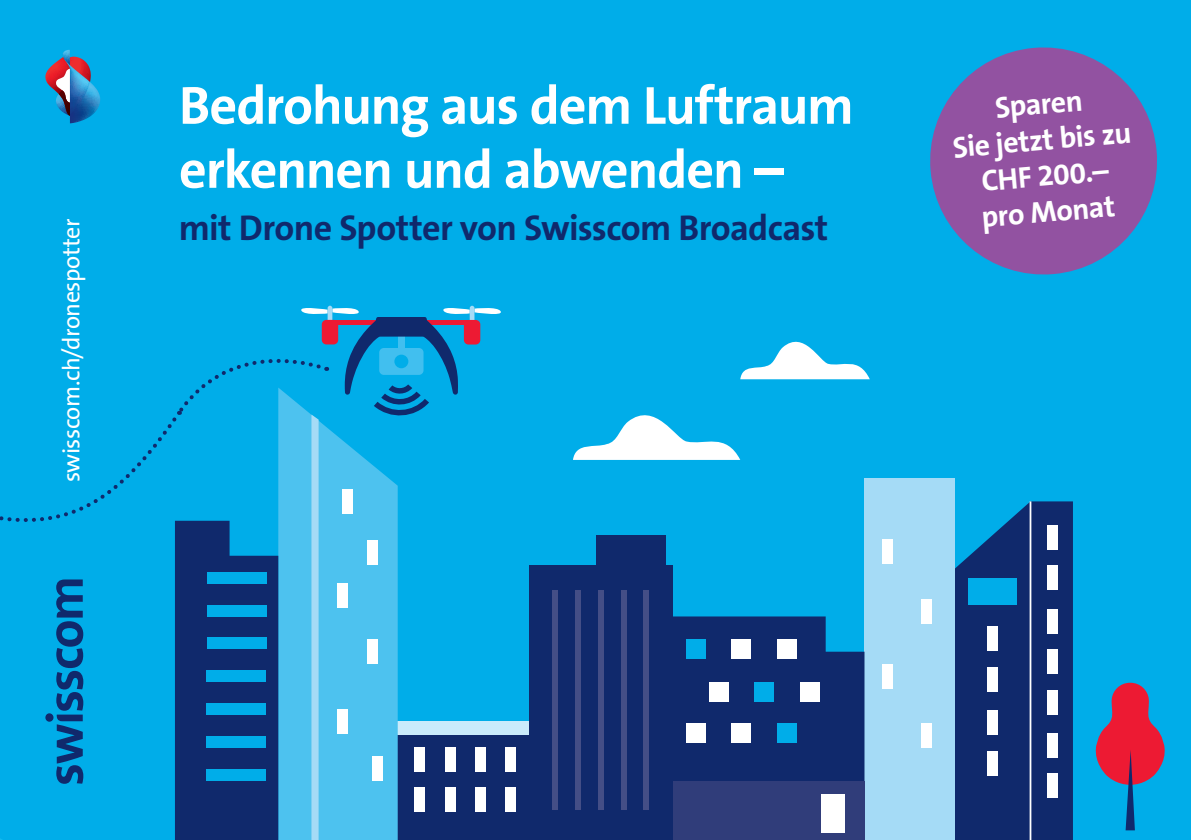
<style>
.page{position:relative;width:1191px;height:840px;background:#fff}
.page>*{position:absolute;margin:0;border:0;box-sizing:border-box;transform-origin:0 0}
.t1{font:700 54px/64px "The Sans B W7";letter-spacing:-.02em;color:#fff}
.t2{font:700 36px "The Sans B W7";letter-spacing:-.02em;color:#10296c}
.t3{font:700 30px/36px "The Sans B W7";color:#fff;text-align:center}
.t4{font:24px "The Sans B W5 Plain";letter-spacing:-.02em;color:#fff}
</style>
<div class="page">
<div style="left:0;top:0;width:1191px;height:839px;background:#00ade9"></div>
<svg style="left:930px;top:47px;width:227px;height:228px;fill:#9252a1"></svg>
<svg style="left:573px;top:415px;width:167px;height:44px"></svg>
<svg style="left:740px;top:341px;width:129px;height:38px"></svg>
<svg style="left:954px;top:501px;width:119px;height:338px;background:#133778"></svg>
<div style="left:864px;top:478px;width:90px;height:361px;background:#a5dbf6"></div>
<div style="left:673px;top:616px;width:191px;height:164px;background:#10296c"></div>
<div style="left:673px;top:780px;width:191px;height:59px;background:#303d7a"></div>
<div style="left:596px;top:535px;width:69px;height:33px;background:#10296c"></div>
<div style="left:529px;top:565px;width:144px;height:274px;background:#10296c"></div>
<div style="left:398px;top:721px;width:131px;height:18px;background:#caebfb"></div>
<div style="left:398px;top:735px;width:131px;height:104px;background:#10296c"></div>
<svg style="left:1095px;top:682px;width:70px;height:147px"></svg>
<div style="left:552px;top:590px;width:6px;height:219px;background:#444e86"></div>
<div style="left:575px;top:590px;width:6px;height:219px;background:#444e86"></div>
<div style="left:598px;top:590px;width:5px;height:219px;background:#444e86"></div>
<div style="left:621px;top:590px;width:5px;height:219px;background:#444e86"></div>
<div style="left:643px;top:590px;width:6px;height:219px;background:#444e86"></div>
<div style="left:505px;top:746px;width:11px;height:25px;background:#fff"></div>
<div style="left:505px;top:787px;width:11px;height:24px;background:#fff"></div>
<div style="left:821px;top:794px;width:24px;height:38px;background:#fff"></div>
<div style="left:882px;top:539px;width:11px;height:25px;background:#fff"></div>
<div style="left:920px;top:599px;width:11px;height:25px;background:#fff"></div>
<div style="left:882px;top:663px;width:11px;height:25px;background:#fff"></div>
<div style="left:920px;top:723px;width:11px;height:24px;background:#fff"></div>
<div style="left:968px;top:577px;width:49px;height:27px;background:#00ade9"></div>
<div style="left:686px;top:639px;width:20px;height:19px;background:#00ade9"></div>
<div style="left:731px;top:639px;width:20px;height:19px;background:#fff"></div>
<div style="left:777px;top:639px;width:19px;height:19px;background:#fff"></div>
<div style="left:686px;top:722px;width:20px;height:20px;background:#fff"></div>
<div style="left:731px;top:722px;width:20px;height:20px;background:#fff"></div>
<div style="left:777px;top:722px;width:19px;height:20px;background:#00ade9"></div>
<div style="left:709px;top:682px;width:19px;height:19px;background:#fff"></div>
<div style="left:754px;top:682px;width:20px;height:19px;background:#00ade9"></div>
<div style="left:799px;top:682px;width:20px;height:19px;background:#fff"></div>
<hr style="left:1029px;top:501px;width:2px;height:338px;background:#fff">
<div style="left:987px;top:626px;width:11px;height:25px;background:#fff"></div>
<div style="left:987px;top:666px;width:11px;height:25px;background:#fff"></div>
<div style="left:987px;top:710px;width:11px;height:24px;background:#fff"></div>
<div style="left:987px;top:750px;width:11px;height:25px;background:#fff"></div>
<div style="left:1046px;top:525px;width:11px;height:24px;background:#fff"></div>
<div style="left:1046px;top:565px;width:11px;height:25px;background:#fff"></div>
<div style="left:1046px;top:608px;width:11px;height:25px;background:#fff"></div>
<div style="left:1046px;top:649px;width:11px;height:24px;background:#fff"></div>
<div style="left:1046px;top:689px;width:11px;height:24px;background:#fff"></div>
<div style="left:1046px;top:732px;width:11px;height:25px;background:#fff"></div>
<div style="left:1046px;top:773px;width:11px;height:24px;background:#fff"></div>
<svg style="left:45px;top:50px;width:55px;height:73px"></svg>
<svg style="left:0;top:305px;width:501px;height:534px"></svg>
<p class="t4" style="left:56px;top:482px;width:265px;rotate:-90deg">swisscom.ch/dronespotter</p>
<p class="t1" style="left:179px;top:74px;width:676px">Bedrohung aus dem Luftraum erkennen und abwenden –</p>
<p class="t2" style="left:179px;top:204px;width:651px">mit Drone Spotter von Swisscom Broadcast</p>
<p class="t3" style="left:948px;top:94px;width:180px;rotate:-5deg">Sparen<br>Sie jetzt bis zu<br>CHF 200.–<br>pro Monat</p>
</div>
